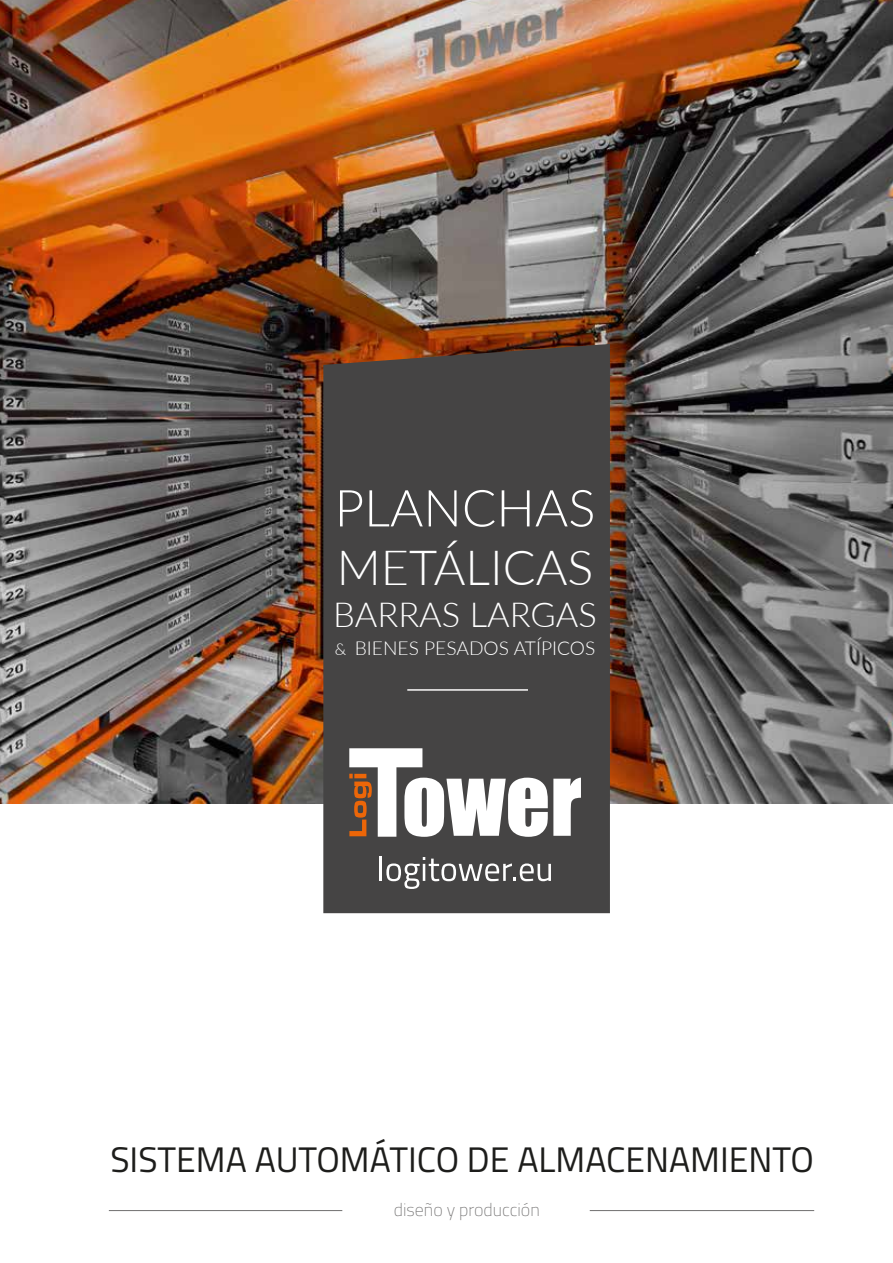
<style>
.page{position:relative;width:893px;height:1263px;background:#fff}
.page>*{position:absolute;margin:0;border:0;box-sizing:border-box;transform-origin:0 0}
.t1{font:300 51px "Lato";color:#fff}
.t2{font:300 48.6px "Lato";color:#fff}
.t3{font:35.55px "Titillium Web";color:#1d1d1b}
.t4{font:300 34.5px "Lato";color:#fff}
.t5{font:300 19.2px "Lato";color:#fff}
.t6{font:100 18px "Titillium Web";color:#706f6f}
.s1{font-size:16.5px}
</style>
<div class="page">
<img style="left:0;top:0;width:893px;height:804px">
<div style="left:323px;top:344px;width:287px;height:569px;background:#454444"></div>
<hr style="left:407px;top:689px;width:121px;height:2px;background:#fff">
<svg style="left:349px;top:748px;width:232px;height:89px"></svg>
<hr style="left:379px;top:856px;width:3px;height:25px;background:#fff">
<svg style="left:386px;top:857px;width:165px;height:32px"></svg>
<hr style="left:109px;top:1210px;width:233px;height:1px;background:#706f6f">
<hr style="left:590px;top:1210px;width:224px;height:1px;background:#706f6f">
<h1 class="t1" style="left:335px;top:473px;width:262px">PLANCHAS</h1>
<h2 class="t2" style="left:337px;top:533px;width:258px">METÁLICAS</h2>
<p class="t4" style="left:333px;top:590px;width:265px">BARRAS LARGAS</p>
<p class="t5" style="left:335px;top:635px;width:262px"><span class="s1">&amp;</span> BIENES PESADOS ATÍPICOS</p>
<p class="t3" style="left:110px;top:1133px;width:705px">SISTEMA AUTOMÁTICO DE ALMACENAMIENTO</p>
<p class="t6" style="left:394px;top:1197px;width:148px">diseño y producción</p>
</div>
